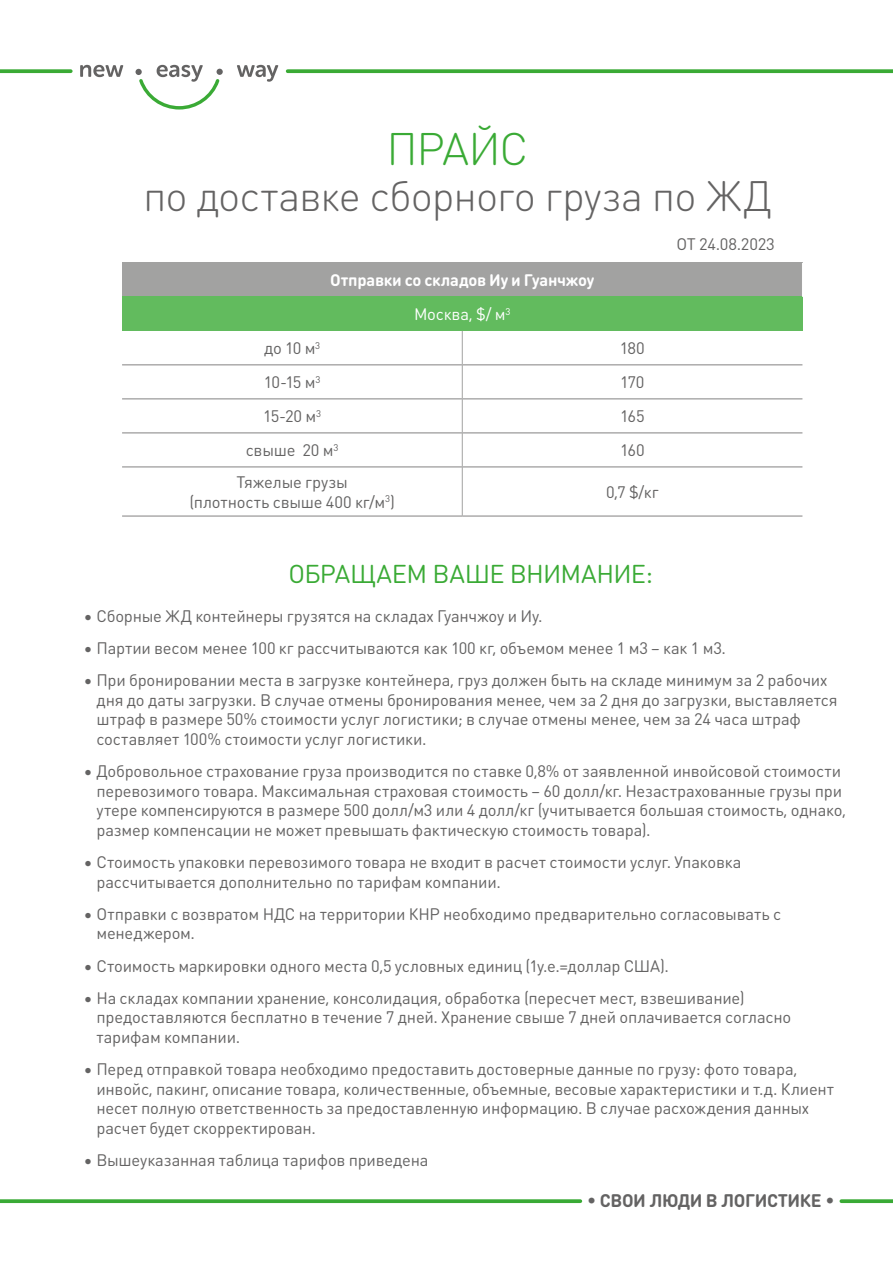
<style>
.page{position:relative;width:893px;height:1263px;background:#fff}
.page>*{position:absolute;margin:0;border:0;box-sizing:border-box;transform-origin:0 0}
.t1{font:300 45px "DIN Round Pro";letter-spacing:-.035em;color:#3aaa35}
.t2{font:300 42px "DIN Round Pro";letter-spacing:-.025em;color:#646363}
.t3{font:25.5px "DIN Round Pro";letter-spacing:-.025em;color:#3aaa35}
.t4{font:700 18px "DIN Round Pro";letter-spacing:-.02em;color:#646363}
.t5{font:16.5px/19.5px "DIN Round Pro";letter-spacing:-.015em;color:#646363}
.t6{font:700 16.5px/34px "DIN Round Pro";letter-spacing:-.015em;color:#fff;text-align:center}
.s1{font-weight:400}
</style>
<div class="page">
<svg style="left:80px;top:65px;width:43px;height:12px"></svg>
<svg style="left:136px;top:65px;width:87px;height:45px"></svg>
<svg style="left:237px;top:65px;width:41px;height:17px"></svg>
<svg style="left:0;top:69px;width:71px;height:4px"></svg>
<svg style="left:288px;top:69px;width:605px;height:4px;background:#49b044"></svg>
<svg style="left:841px;top:1199px;width:52px;height:4px"></svg>
<svg style="left:0;top:1199px;width:580px;height:4px;background:#48b044"></svg>
<div style="left:122px;top:263px;width:680px;height:34px;background:#a2a2a1"></div>
<div style="left:122px;top:297px;width:680px;height:34px;background:#62bb5e"></div>
<hr style="left:122px;top:364px;width:340px;height:1px;background:#838282">
<hr style="left:463px;top:364px;width:339px;height:1px;background:#838282">
<hr style="left:122px;top:398px;width:340px;height:1px;background:#838282">
<hr style="left:463px;top:398px;width:339px;height:1px;background:#838282">
<hr style="left:122px;top:432px;width:340px;height:1px;background:#838282">
<hr style="left:463px;top:432px;width:339px;height:1px;background:#838282">
<hr style="left:122px;top:466px;width:340px;height:1px;background:#838282">
<hr style="left:463px;top:466px;width:339px;height:1px;background:#838282">
<hr style="left:122px;top:516px;width:340px;height:1px;background:#838282">
<hr style="left:462px;top:516px;width:340px;height:1px;background:#838282">
<hr style="left:462px;top:331px;width:1px;height:34px;background:#a2a2a1">
<hr style="left:462px;top:365px;width:1px;height:34px;background:#a2a2a1">
<hr style="left:462px;top:399px;width:1px;height:34px;background:#a2a2a1">
<hr style="left:462px;top:433px;width:1px;height:34px;background:#a2a2a1">
<hr style="left:462px;top:467px;width:1px;height:49px;background:#a2a2a1">
<h1 class="t1" style="left:387px;top:119px;width:143px">ПРАЙС</h1>
<h2 class="t2" style="left:143px;top:169px;width:631px">по доставке сборного груза по ЖД</h2>
<p class="t6" style="left:330px;top:262px;width:266px">Отправки со складов Иу и Гуанчжоу<br><span class="s1">Москва, $/ м</span><sup>3</sup></p>
<p class="t5" style="left:264px;top:338px;width:58px">до 10 м<sup>3</sup></p>
<p class="t5" style="left:620px;top:338px;width:26px">180</p>
<p class="t5" style="left:264px;top:372px;width:58px">10-15 м<sup>3</sup></p>
<p class="t5" style="left:620px;top:372px;width:26px">170</p>
<p class="t5" style="left:263px;top:406px;width:59px">15-20 м<sup>3</sup></p>
<p class="t5" style="left:620px;top:406px;width:26px">165</p>
<p class="t5" style="left:246px;top:440px;width:94px">свыше 20 м<sup>3</sup></p>
<p class="t5" style="left:620px;top:440px;width:26px">160</p>
<p class="t5" style="left:189px;top:472px;width:207px;text-align:center">Тяжелые грузы<br>(плотность свыше 400 кг/м<sup>3</sup>)</p>
<p class="t5" style="left:606px;top:481px;width:54px">0,7 $/кг</p>
<p class="t5" style="left:676px;top:233px;width:100px">ОТ 24.08.2023</p>
<h3 class="t3" style="left:288px;top:557px;width:366px">ОБРАЩАЕМ ВАШЕ ВНИМАНИЕ:</h3>
<p class="t5" style="left:84px;top:606px;width:460px">• Сборные ЖД контейнеры грузятся на складах Гуанчжоу и Иу.</p>
<p class="t5" style="left:84px;top:638px;width:644px">• Партии весом менее 100 кг рассчитываются как 100 кг, объемом менее 1 м3 − как 1 м3.</p>
<p class="t5" style="left:96px;top:670px;width:743px;text-indent:-13px">• При бронировании места в загрузке контейнера, груз должен быть на складе минимум за 2 рабочих дня до даты загрузки. В случае отмены бронирования менее, чем за 2 дня до загрузки, выставляется штраф в размере 50% стоимости услуг логистики; в случае отмены менее, чем за 24 часа штраф составляет 100% стоимости услуг логистики.</p>
<p class="t5" style="left:96px;top:761px;width:751px;text-indent:-13px">• Добровольное страхование груза производится по ставке 0,8% от заявленной инвойсовой стоимости перевозимого товара. Максимальная страховая стоимость − 60 долл/кг. Незастрахованные грузы при утере компенсируются в размере 500 долл/м3 или 4 долл/кг (учитывается большая стоимость, однако, размер компенсации не может превышать фактическую стоимость товара).</p>
<p class="t5" style="left:96px;top:852px;width:646px;text-indent:-13px">• Стоимость упаковки перевозимого товара не входит в расчет стоимости услуг. Упаковка рассчитывается дополнительно по тарифам компании.</p>
<p class="t5" style="left:96px;top:903px;width:686px;text-indent:-13px">• Отправки с возвратом НДС на территории КНР необходимо предварительно согласовывать с менеджером.</p>
<p class="t5" style="left:84px;top:955px;width:587px">• Стоимость маркировки одного места 0,5 условных единиц (1у.е.=доллар США).</p>
<p class="t5" style="left:96px;top:987px;width:696px;text-indent:-13px">• На складах компании хранение, консолидация, обработка (пересчет мест, взвешивание) предоставляются бесплатно в течение 7 дней. Хранение свыше 7 дней оплачивается согласно тарифам компании.</p>
<p class="t5" style="left:96px;top:1059px;width:739px;text-indent:-13px">• Перед отправкой товара необходимо предоставить достоверные данные по грузу: фото товара, инвойс, пакинг, описание товара, количественные, объемные, весовые характеристики и т.д. Клиент несет полную ответственность за предоставленную информацию. В случае расхождения данных расчет будет скорректирован.</p>
<p class="t5" style="left:84px;top:1149px;width:346px">• Вышеуказанная таблица тарифов приведена</p>
<p class="t4" style="left:587px;top:1188px;width:250px">• СВОИ ЛЮДИ В ЛОГИСТИКЕ •</p>
</div>
